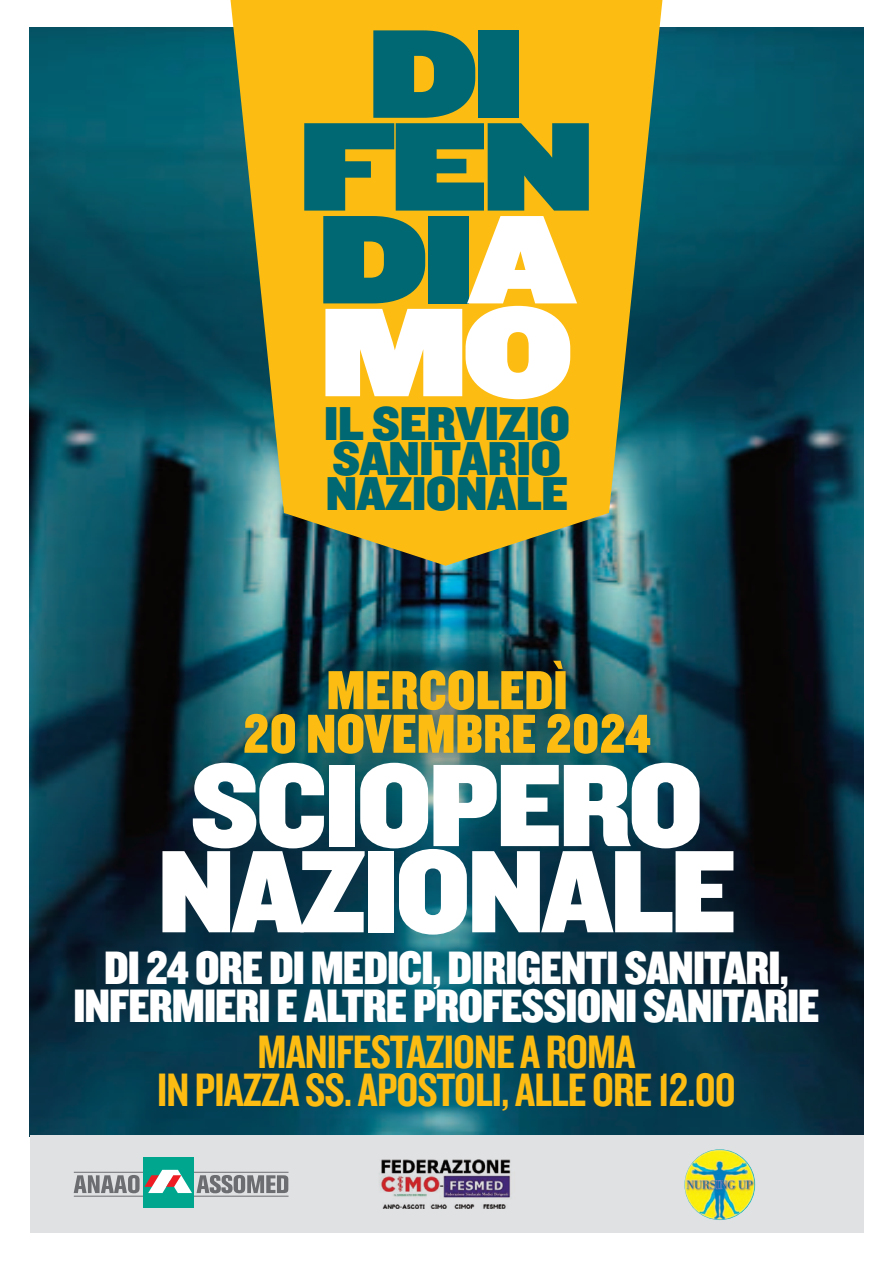
<style>
.page{position:relative;width:893px;height:1263px;background:#fff}
.page>*{position:absolute;margin:0;border:0;box-sizing:border-box;transform-origin:0 0}
.t1{font:131.25px/92.8px "Knockout HTF93 Ultmt Heviwt";letter-spacing:-.035em;color:#006872;text-align:center}
.t2{font:131.25px "Knockout HTF93 Ultmt Heviwt";color:#fff}
.t3{font:121.8px/86.2px "Knockout HTF71 Full Middlewt";letter-spacing:-.035em;color:#fff}
.t4{font:57px "Knockout HTF70 Full Welterwt";color:#fdbc12}
.t5{font:49.35px/35.1px "Knockout HTF71 Full Middlewt";letter-spacing:-.015em;color:#006872}
.t6{font:48.75px "Knockout HTF70 Full Welterwt";letter-spacing:-.02em;color:#fff}
.t7{font:48.75px "Knockout HTF49 Liteweight";letter-spacing:-.02em;color:#fdbc12}
.s1{color:#fff}
</style>
<div class="page">
<img style="left:30px;top:27px;width:833px;height:1108px">
<svg style="left:231px;top:0;width:431px;height:566px;background:#d9ae23"></svg>
<img style="left:42px;top:579px;width:816px;height:360px">
<div style="left:30px;top:1135px;width:833px;height:98px;background:#e0e1e3"></div>
<hr style="left:74px;top:1196px;width:214px;height:1px;background:#6c6d70">
<div style="left:143px;top:1157px;width:50px;height:51px;background:#00a78e"></div>
<svg style="left:74px;top:1170px;width:214px;height:23px"></svg>
<img style="left:379px;top:1159px;width:132px;height:49px">
<img style="left:684px;top:1149px;width:71px;height:71px;border-radius:50%">
<p class="t1" style="left:299px;top:46px;width:297px">DI<br>FEN<br>DI<span class="s1">A</span></p>
<p class="t2" style="left:320px;top:309px;width:254px">MO</p>
<p class="t5" style="left:324px;top:412px;width:248px">IL SERVIZIO<br>SANITARIO<br>NAZIONALE</p>
<p class="t4" style="left:327px;top:671px;width:243px">MERCOLEDÌ</p>
<p class="t4" style="left:243px;top:715px;width:410px">20 NOVEMBRE 2024</p>
<p class="t3" style="left:157px;top:778px;width:582px">SCIOPERO<br>NAZIONALE</p>
<p class="t6" style="left:104px;top:951px;width:686px">DI 24 ORE DI MEDICI, DIRIGENTI SANITARI,</p>
<p class="t6" style="left:73px;top:989px;width:748px">INFERMIERI E ALTRE PROFESSIONI SANITARIE</p>
<p class="t7" style="left:258px;top:1036px;width:379px">MANIFESTAZIONE A ROMA</p>
<p class="t7" style="left:157px;top:1074px;width:580px">IN PIAZZA SS. APOSTOLI, ALLE ORE 12.00</p>
</div>
